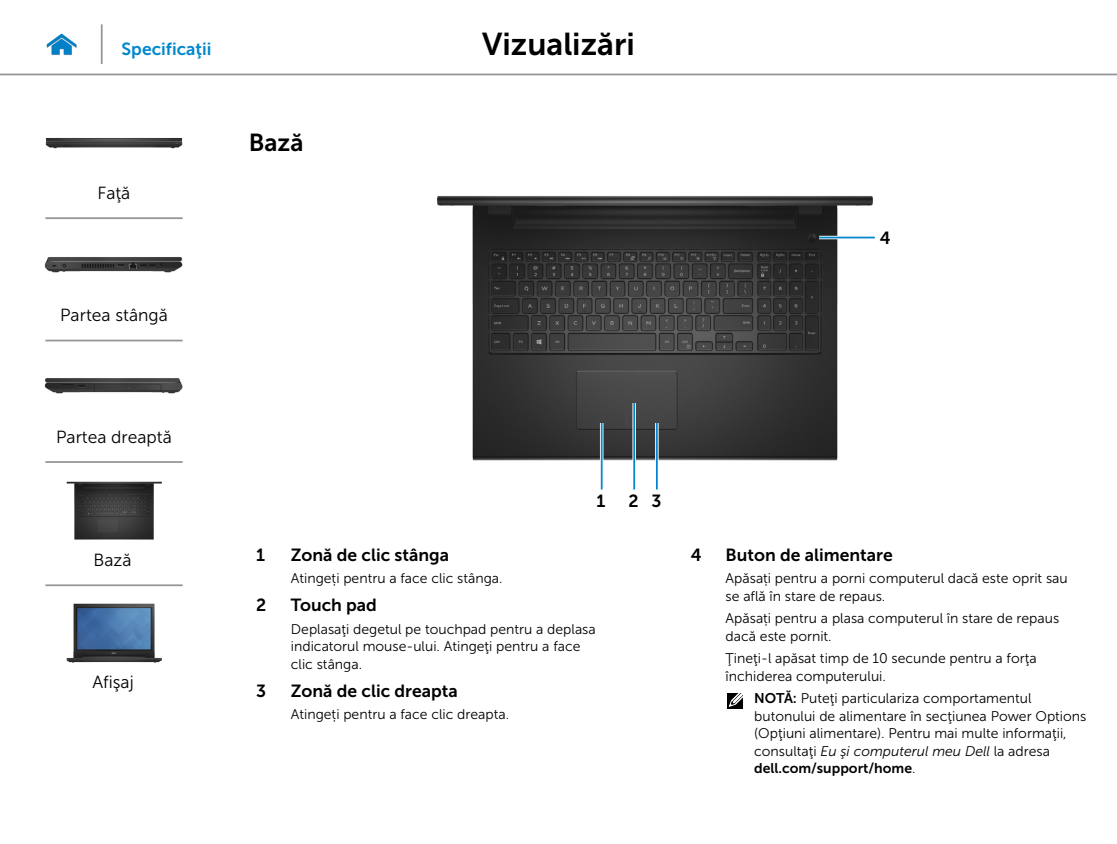
<style>
.page{position:relative;width:1117px;height:844px;background:#fff}
.page>*{position:absolute;margin:0;border:0;box-sizing:border-box;transform-origin:0 0}
.t1{font:31.5px "Museo Sans For Dell 700";color:#000}
.Head2{font:24.5px "Museo Sans For Dell 700";color:#000}
.Callout_Head{font:17.5px "Museo Sans For Dell 700";color:#000}
.t2{font:17.5px "Museo Sans For Dell 300";color:#000}
.t3{font:17.5px "Museo Sans For Dell 700";color:#0087cc}
.Callout-L{font:17.5px "Museo Sans For Dell 700";color:#000}
.Callout_description{font:14px/17.5px "Museo Sans For Dell 300";color:#000}
.Note{font:14px/17.5px "Museo Sans For Dell 300";color:#000}
.s1{font-family:"Museo Sans For Dell 700"}
.s2{font-style:italic}
</style>
<div class="page">
<hr style="left:0;top:74px;width:1116px;height:1px;background:#939598">
<img style="left:46px;top:33px;width:31px;height:23px">
<div style="left:726px;top:692px;width:16px;height:16px;background:#000"></div>
<svg style="left:728px;top:692px;width:14px;height:15px"></svg>
<img style="left:437px;top:196px;width:436px;height:265px">
<hr style="left:819px;top:236px;width:55px;height:3px;background:#fff">
<hr style="left:819px;top:236px;width:55px;height:2px;background:#0087cc">
<hr style="left:632px;top:403px;width:3px;height:86px;background:#fff">
<hr style="left:633px;top:403px;width:2px;height:86px;background:#0087cc">
<hr style="left:655px;top:423px;width:3px;height:66px;background:#fff">
<hr style="left:656px;top:423px;width:1px;height:66px;background:#0087cc">
<svg style="left:599px;top:423px;width:4px;height:66px"></svg>
<hr style="left:600px;top:423px;width:2px;height:66px;background:#0087cc">
<hr style="left:101px;top:24px;width:2px;height:40px;background:#939598">
<img style="left:45px;top:138px;width:137px;height:10px">
<img style="left:45px;top:257px;width:138px;height:15px">
<img style="left:45px;top:378px;width:138px;height:15px">
<img style="left:66px;top:481px;width:95px;height:58px">
<img style="left:66px;top:603px;width:95px;height:59px">
<hr style="left:45px;top:217px;width:138px;height:2px;background:#939598">
<hr style="left:45px;top:339px;width:138px;height:2px;background:#939598">
<hr style="left:45px;top:461px;width:138px;height:2px;background:#939598">
<hr style="left:45px;top:584px;width:138px;height:2px;background:#939598">
<p class="t3" style="left:122px;top:39px;width:91px">Specificaţii</p>
<h1 class="t1" style="left:482px;top:26px;width:154px">Vizualizări</h1>
<p class="t2" style="left:98px;top:183px;width:34px">Faţă</p>
<p class="t2" style="left:60px;top:305px;width:109px">Partea stângă</p>
<p class="Head2" style="left:249px;top:128px;width:56px">Bază</p>
<p class="Callout-L" style="left:879px;top:228px;width:12px">4</p>
<p class="t2" style="left:56px;top:428px;width:117px">Partea dreaptă</p>
<p class="t2" style="left:93px;top:550px;width:40px">Bază</p>
<p class="t2" style="left:92px;top:672px;width:43px">Afişaj</p>
<p class="Callout-L" style="left:596px;top:491px;width:10px">1</p>
<p class="Callout-L" style="left:628px;top:491px;width:12px">2</p>
<p class="Callout-L" style="left:651px;top:491px;width:12px">3</p>
<p class="Callout_Head" style="left:256px;top:544px;width:10px">1</p>
<p class="Callout_Head" style="left:291px;top:544px;width:160px">Zonă de clic stânga</p>
<p class="Callout_description" style="left:291px;top:569px;width:213px">Atingeți pentru a face clic stânga.</p>
<p class="Callout_Head" style="left:256px;top:595px;width:12px">2</p>
<p class="Callout_Head" style="left:291px;top:595px;width:87px">Touch pad</p>
<p class="Callout_description" style="left:291px;top:620px;width:306px">Deplasaţi degetul pe touchpad pentru a deplasa indicatorul mouse- ului. Atingeţi pentru a face clic stânga.</p>
<p class="Callout_Head" style="left:256px;top:680px;width:12px">3</p>
<p class="Callout_Head" style="left:291px;top:680px;width:168px">Zonă de clic dreapta</p>
<p class="Callout_description" style="left:291px;top:705px;width:220px">Atingeți pentru a face clic dreapta.</p>
<p class="Callout_Head" style="left:690px;top:544px;width:12px">4</p>
<p class="Callout_Head" style="left:725px;top:544px;width:168px">Buton de alimentare</p>
<p class="Callout_description" style="left:725px;top:569px;width:343px">Apăsați pentru a porni computerul dacă este oprit sau se află în stare de repaus.</p>
<p class="Callout_description" style="left:725px;top:609px;width:335px">Apăsați pentru a plasa computerul în stare de repaus dacă este pornit.</p>
<p class="Callout_description" style="left:725px;top:649px;width:312px">Ţineţi- l apăsat timp de 10 secunde pentru a forţa închiderea computerului.</p>
<p class="Note" style="left:754px;top:689px;width:334px"><span class="s1">NOTĂ:</span> Puteţi particulariza comportamentul butonului de alimentare în secţiunea Power Options (Opţiuni alimentare). Pentru mai multe informaţii, consultaţi <span class="s2">Eu şi computerul meu Dell</span> la adresa <span class="s1">dell.com/support/home</span>.</p>
</div>
